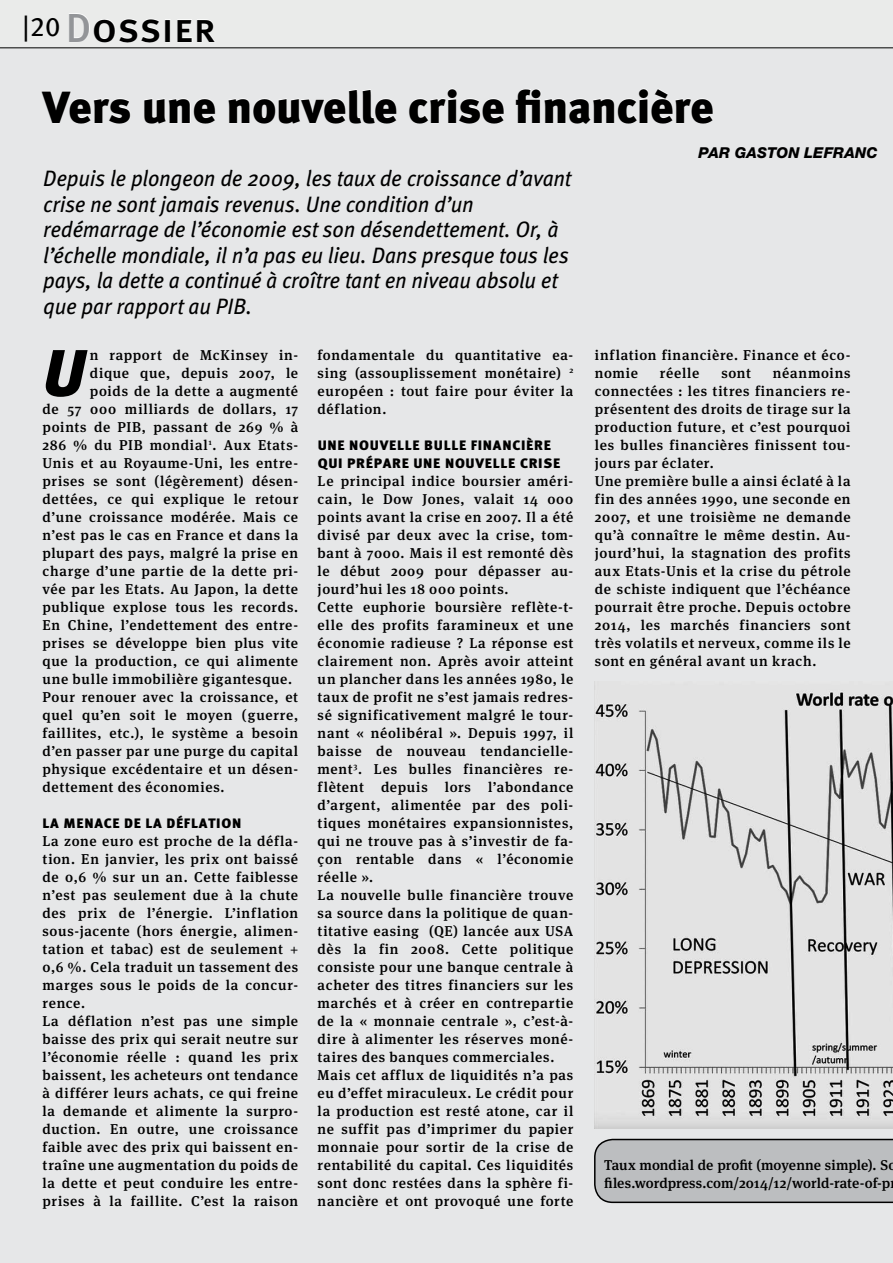
<style>
.page{position:relative;width:893px;height:1263px;background:#e6e7e8}
.page>*{position:absolute;margin:0;border:0;box-sizing:border-box;transform-origin:0 0}
.t1{font:italic 900 65.85px "Meta Pro";color:#000}
.t2{font:900 45px "Meta Pro";letter-spacing:-.015em;color:#000}
.t3{font:500 40.5px "Meta Pro";letter-spacing:-.005em;color:#000}
.t4{font:italic 22.2px/25.5px "Meta Pro";letter-spacing:-.01em;color:#000;scale:.94 1}
.t5{font:italic 800 15px "Helvetica Neue LT Std";letter-spacing:.01em;color:#000}
.t6{font:500 14.25px/18px "Meta Serif Pro";letter-spacing:.05em;color:#000}
.t7{font:500 14.25px/18px "Meta Serif Pro";color:#000}
.t8{font:900 13.65px/18px "Meta Pro";letter-spacing:.05em;color:#000;scale:1.04 1}
.s1{font-weight:400;font-size:27px}
.s2{color:#939598}
</style>
<div class="page">
<div style="left:0;top:0;width:893px;height:48px;background:#eaebea"></div>
<svg style="left:69px;top:13px;width:91px;height:30px"></svg>
<div style="left:165px;top:20px;width:5px;height:22px;border:1px solid #fff"></div>
<svg style="left:177px;top:19px;width:38px;height:23px"></svg>
<svg style="left:41px;top:91px;width:90px;height:33px"></svg>
<svg style="left:144px;top:98px;width:72px;height:26px"></svg>
<svg style="left:228px;top:89px;width:169px;height:35px"></svg>
<svg style="left:409px;top:88px;width:95px;height:36px"></svg>
<svg style="left:516px;top:88px;width:197px;height:36px"></svg>
<hr style="left:0;top:47px;width:893px;height:1px;background:#000">
<img style="left:594px;top:681px;width:299px;height:447px">
<svg style="left:594px;top:1139px;width:299px;height:64px;background:#b3b5b7"></svg>
<h3 class="t3" style="left:23px;top:2px;width:195px"><span class="s1">|20</span> <span class="s2">D</span>ossier</h3>
<h2 class="t2" style="left:43px;top:79px;width:673px">Vers une nouvelle crise financière</h2>
<p class="t4" style="left:43px;top:167px;width:563px">Depuis le plongeon de 2009, les taux de croissance d’avant crise ne sont jamais revenus. Une condition d’un redémarrage de l’économie est son désendettement. Or, à l’échelle mondiale, il n’a pas eu lieu. Dans presque tous les pays, la dette a continué à croître tant en niveau absolu et que par rapport au PIB.</p>
<h1 class="t1" style="left:43px;top:331px;width:44px">U</h1>
<p class="t6" style="left:90px;top:345px;width:210px">n rapport de McKinsey in-</p>
<p class="t6" style="left:90px;top:363px;width:210px">dique que, depuis 2007, le</p>
<p class="t6" style="left:90px;top:381px;width:210px">poids de la dette a augmenté</p>
<p class="t6" style="left:43px;top:399px;width:257px">de 57 000 milliards de dollars, 17</p>
<p class="t6" style="left:43px;top:417px;width:257px">points de PIB, passant de 269 % à</p>
<p class="t6" style="left:43px;top:435px;width:257px">286 % du PIB mondial<sup>1</sup>. Aux Etats-</p>
<p class="t6" style="left:43px;top:453px;width:257px">Unis et au Royaume-Uni, les entre-</p>
<p class="t6" style="left:43px;top:471px;width:257px">prises se sont (légèrement) désen-</p>
<p class="t6" style="left:43px;top:489px;width:257px">dettées, ce qui explique le retour</p>
<p class="t6" style="left:43px;top:507px;width:257px">d’une croissance modérée. Mais ce</p>
<p class="t6" style="left:43px;top:525px;width:257px">n’est pas le cas en France et dans la</p>
<p class="t6" style="left:43px;top:543px;width:257px">plupart des pays, malgré la prise en</p>
<p class="t6" style="left:43px;top:561px;width:257px">charge d’une partie de la dette pri-</p>
<p class="t6" style="left:43px;top:579px;width:257px">vée par les Etats. Au Japon, la dette</p>
<p class="t6" style="left:43px;top:597px;width:257px">publique explose tous les records.</p>
<p class="t6" style="left:43px;top:615px;width:257px">En Chine, l’endettement des entre-</p>
<p class="t6" style="left:43px;top:633px;width:257px">prises se développe bien plus vite</p>
<p class="t6" style="left:43px;top:651px;width:257px">que la production, ce qui alimente</p>
<p class="t6" style="left:43px;top:669px;width:251px">une bulle immobilière gigantesque.</p>
<p class="t6" style="left:43px;top:687px;width:257px">Pour renouer avec la croissance, et</p>
<p class="t6" style="left:43px;top:705px;width:257px">quel qu’en soit le moyen (guerre,</p>
<p class="t6" style="left:43px;top:723px;width:257px">faillites, etc.), le système a besoin</p>
<p class="t6" style="left:43px;top:741px;width:257px">d’en passer par une purge du capital</p>
<p class="t6" style="left:43px;top:759px;width:257px">physique excédentaire et un désen-</p>
<p class="t6" style="left:43px;top:777px;width:183px">dettement des économies.</p>
<p class="t8" style="left:43px;top:815px;width:193px">LA MENACE DE LA DÉFLATION</p>
<p class="t6" style="left:43px;top:831px;width:257px">La zone euro est proche de la défla&shy;tion. En janvier, les prix ont baissé de 0,6 % sur un an. Cette faiblesse n’est pas seulement due à la chute des prix de l’énergie. L’inflation sous-jacente (hors énergie, alimen&shy;tation et tabac) est de seulement + 0,6 %. Cela traduit un tassement des marges sous le poids de la concur&shy;rence.<br>La déflation n’est pas une simple baisse des prix qui serait neutre sur l’économie réelle : quand les prix baissent, les acheteurs ont tendance à différer leurs achats, ce qui freine la demande et alimente la surpro&shy;duction. En outre, une croissance faible avec des prix qui baissent en&shy;traîne une augmentation du poids de la dette et peut conduire les entre&shy;prises à la faillite. C’est la raison</p>
<p class="t6" style="left:318px;top:345px;width:257px;text-align:justify">fondamentale du quantitative ea&shy;sing (assouplissement monétaire) <sup>2 </sup>européen : tout faire pour éviter la déflation.</p>
<p class="t8" style="left:318px;top:437px;width:235px">UNE NOUVELLE BULLE FINANCIÈRE<br>QUI PRÉPARE UNE NOUVELLE CRISE</p>
<p class="t6" style="left:318px;top:471px;width:257px">Le principal indice boursier améri&shy;cain, le Dow Jones, valait 14 000 points avant la crise en 2007. Il a été divisé par deux avec la crise, tom&shy;bant à 7000. Mais il est remonté dès le début 2009 pour dépasser au&shy;jourd’hui les 18 000 points.<br>Cette euphorie boursière reflète-t&shy;elle des profits faramineux et une économie radieuse ? La réponse est clairement non. Après avoir atteint un plancher dans les années 1980, le taux de profit ne s’est jamais redres&shy;sé significativement malgré le tour&shy;nant « néolibéral ». Depuis 1997, il baisse de nouveau tendancielle&shy;ment<sup>3</sup>. Les bulles financières re&shy;flètent depuis lors l’abondance d’argent, alimentée par des poli&shy;tiques monétaires expansionnistes, qui ne trouve pas à s’investir de fa&shy;çon rentable dans « l’économie réelle ».<br>La nouvelle bulle financière trouve sa source dans la politique de quan&shy;titative easing (QE) lancée aux USA dès la fin 2008. Cette politique consiste pour une banque centrale à acheter des titres financiers sur les marchés et à créer en contrepartie de la « monnaie centrale », c’est-à&shy;dire à alimenter les réserves moné&shy;taires des banques commerciales.<br>Mais cet afflux de liquidités n’a pas eu d’effet miraculeux. Le crédit pour la production est resté atone, car il ne suffit pas d’imprimer du papier monnaie pour sortir de la crise de rentabilité du capital. Ces liquidités sont donc restées dans la sphère fi&shy;nancière et ont provoqué une forte</p>
<p class="t5" style="left:698px;top:144px;width:181px">PAR GASTON LEFRANC</p>
<p class="t6" style="left:595px;top:345px;width:257px">inflation financière. Finance et éco&shy;nomie</p>
<p class="t6" style="left:595px;top:363px;width:257px;text-indent:178px">néanmoins connectées : les titres financiers re&shy;présentent des droits de tirage sur la production future, et c’est pourquoi les bulles financières finissent tou&shy;jours par éclater.<br>Une première bulle a ainsi éclaté à la fin des années 1990, une seconde en 2007, et une troisième ne demande qu’à connaître le même destin. Au&shy;jourd’hui, la stagnation des profits aux Etats-Unis et la crise du pétrole de schiste indiquent que l’échéance pourrait être proche. Depuis octobre 2014, les marchés financiers sont très volatils et nerveux, comme ils le sont en général avant un krach.</p>
<p class="t6" style="left:660px;top:363px;width:41px">réelle</p>
<p class="t6" style="left:721px;top:363px;width:31px">sont</p>
<p class="t7" style="left:604px;top:1155px;width:294px">Taux mondial de profit (moyenne simple). So files.wordpress.com/2014/12/world-rate-of-p</p>
</div>
